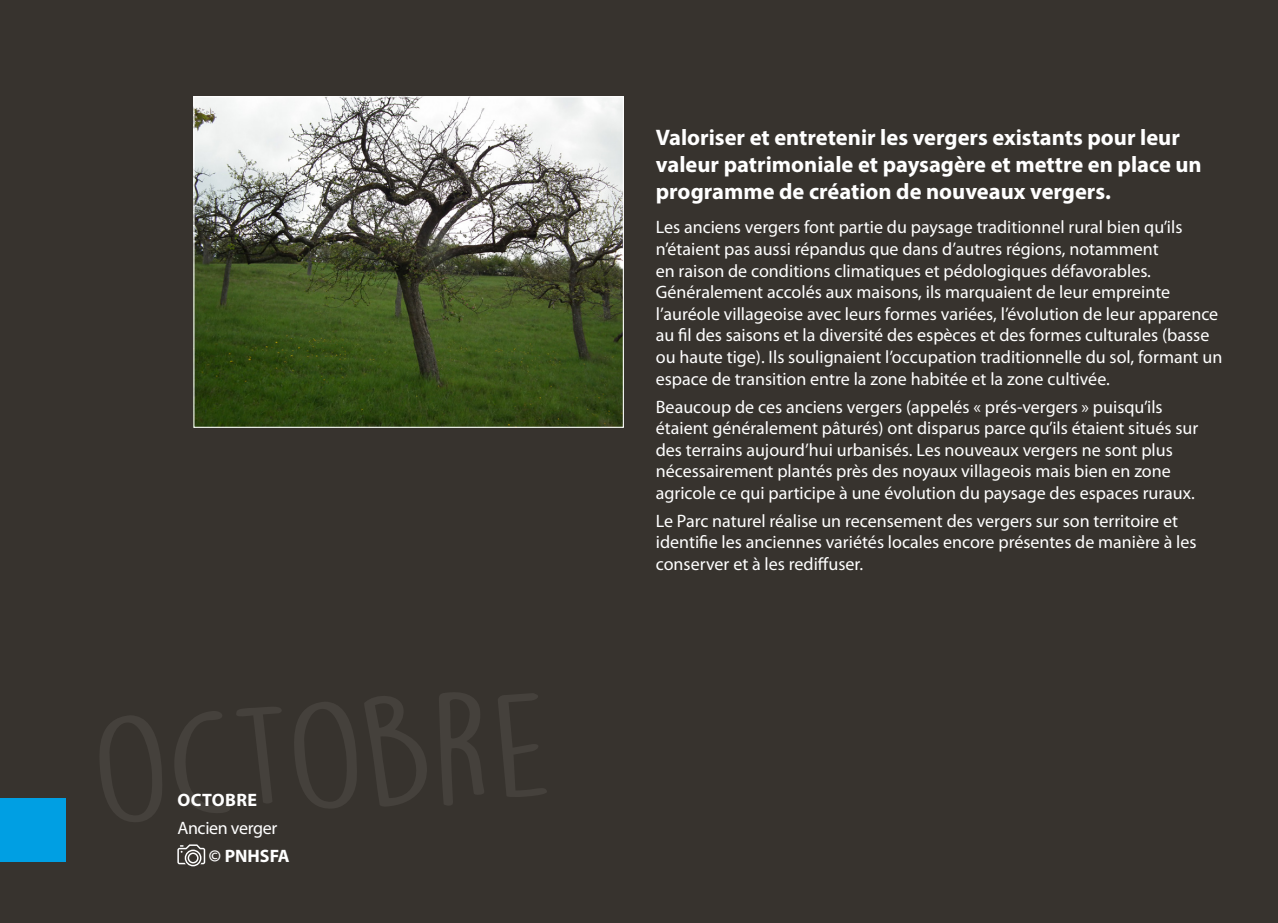
<style>
.page{position:relative;width:1278px;height:923px;background:#37332e}
.page>*{position:absolute;margin:0;border:0;box-sizing:border-box;transform-origin:0 0}
.t1{font:700 22.5px/27px "Myriad Pro";color:#fff}
.t2{font:18px/21.6px "Myriad Pro";color:#fff}
.t3{font:18px "Myriad Pro";letter-spacing:-.02em;color:#fff}
.t4{font:700 18px "Myriad Pro";letter-spacing:.02em;color:#fff}
.t5{font:700 18px "Myriad Pro";color:#fff}
</style>
<div class="page">
<img style="left:195px;top:98px;width:427px;height:328px">
<div style="left:193px;top:96px;width:431px;height:332px;border:1px solid #fff"></div>
<div style="left:0;top:798px;width:66px;height:64px;background:#009fe3"></div>
<svg style="left:177px;top:844px;width:28px;height:22px"></svg>
<p class="t4" style="left:178px;top:788px;width:81px">OCTOBRE</p>
<p class="t3" style="left:177px;top:816px;width:101px">Ancien verger</p>
<p class="t5" style="left:209px;top:844px;width:82px">© PNHSFA</p>
<p class="t1" style="left:656px;top:123px;width:547px">Valoriser et entretenir les vergers existants pour leur valeur patrimoniale et paysagère et mettre en place un programme de création de nouveaux vergers.</p>
<p class="t2" style="left:656px;top:216px;width:568px">Les anciens vergers font partie du paysage traditionnel rural bien qu’ils n’étaient pas aussi répandus que dans d’autres régions, notamment<br>en raison de conditions climatiques et pédologiques défavorables.<br>Généralement accolés aux maisons, ils marquaient de leur empreinte l’auréole villageoise avec leurs formes variées, l’évolution de leur apparence au fil des saisons et la diversité des espèces et des formes culturales (basse ou haute tige). Ils soulignaient l’occupation traditionnelle du sol, formant un espace de transition entre la zone habitée et la zone cultivée.</p>
<p class="t2" style="left:656px;top:395px;width:544px">Beaucoup de ces anciens vergers (appelés « prés-vergers » puisqu’ils étaient généralement pâturés) ont disparus parce qu’ils étaient situés sur des terrains aujourd’hui urbanisés. Les nouveaux vergers ne sont plus nécessairement plantés près des noyaux villageois mais bien en zone agricole ce qui participe à une évolution du paysage des espaces ruraux.</p>
<p class="t2" style="left:656px;top:510px;width:542px">Le Parc naturel réalise un recensement des vergers sur son territoire et identifie les anciennes variétés locales encore présentes de manière à les conserver et à les rediffuser.</p>
</div>
